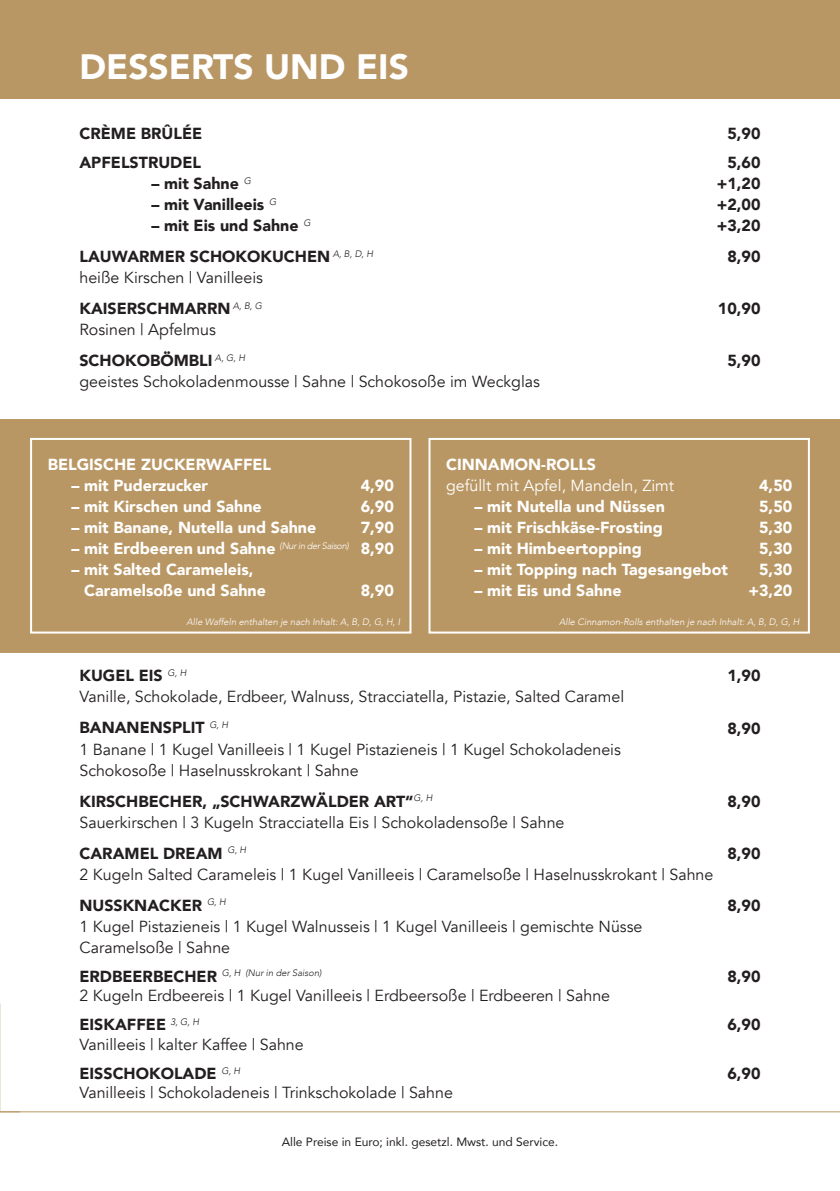
<style>
.page{position:relative;width:840px;height:1191px;background:#fff}
.page>*{position:absolute;margin:0;border:0;box-sizing:border-box;transform-origin:0 0}
.t1{font:900 35.2px "Avenir";color:#fff}
.t2{font:16px/31px "Avenir";color:#231f20}
.t3{font:900 16px/21px "Avenir";color:#fff}
.t4{font:900 16px "Avenir";color:#231f20}
.t5{font:16px "Avenir";color:#fff}
.t6{font:12px "Avenir";color:#231f20}
.t7{font:italic 300 9.4px "Avenir";color:#fff}
.t8{font:italic 300 9.4px "Avenir";color:#231f20}
.s1{font-weight:900}
.s2{font-weight:900;font-style:normal;font-size:16px}
</style>
<div class="page">
<hr style="left:0;top:1111px;width:839px;height:1px;background:#b99764">
<hr style="left:839px;top:652px;width:1px;height:539px;background:#b99764">
<div style="left:0;top:0;width:839px;height:98px;background:#b99764"></div>
<hr style="left:0;top:652px;width:839px;height:1px;background:#b99764">
<div style="left:0;top:419px;width:839px;height:233px;background:#b99764"></div>
<div style="left:30px;top:438px;width:381px;height:195px;background:#b99764;border:2px solid #fff"></div>
<div style="left:428px;top:438px;width:381px;height:195px;background:#b99764;border:2px solid #fff"></div>
<h1 class="t1" style="left:79px;top:37px;width:331px">DESSERTS UND EIS</h1>
<p class="t4" style="left:79px;top:120px;width:124px">CRÈME BRÛLÉE</p>
<p class="t4" style="left:727px;top:120px;width:35px">5,90</p>
<p class="t4" style="left:79px;top:149px;width:123px">APFELSTRUDEL</p>
<p class="t4" style="left:727px;top:149px;width:35px">5,60</p>
<p class="t4" style="left:151px;top:170px;width:101px">– mit Sahne <sup>G</sup></p>
<p class="t4" style="left:716px;top:170px;width:45px">+1,20</p>
<p class="t4" style="left:151px;top:191px;width:126px">– mit Vanilleeis <sup>G</sup></p>
<p class="t4" style="left:716px;top:191px;width:45px">+2,00</p>
<p class="t4" style="left:151px;top:212px;width:160px">– mit Eis und Sahne <sup>G</sup></p>
<p class="t4" style="left:716px;top:212px;width:45px">+3,20</p>
<p class="t4" style="left:79px;top:243px;width:295px">LAUWARMER SCHOKOKUCHEN <sup>A,</sup> <sup>B,</sup> <sup>D,</sup> <sup>H</sup></p>
<p class="t4" style="left:727px;top:243px;width:35px">8,90</p>
<p class="t2" style="left:79px;top:263px;width:185px">heiße Kirschen | Vanilleeis<br><span class="s1">KAISERSCHMARRN</span> <sup>A,</sup> <sup>B,</sup> <sup>G</sup></p>
<p class="t4" style="left:717px;top:295px;width:44px">10,90</p>
<p class="t2" style="left:79px;top:315px;width:167px">Rosinen | Apfelmus<br><span class="s1">SCHOKOBÖMBLI</span> <sup>A,</sup> <sup>G,</sup> <sup>H</sup></p>
<p class="t2" style="left:79px;top:367px;width:462px">geeistes Schokoladenmousse | Sahne | Schokosoße im Weckglas</p>
<p class="t4" style="left:727px;top:347px;width:35px">5,90</p>
<p class="t3" style="left:48px;top:454px;width:225px">BELGISCHE ZUCKERWAFFEL</p>
<p class="t3" style="left:71px;top:475px;width:138px">– mit Puderzucker</p>
<p class="t3" style="left:360px;top:475px;width:35px">4,90</p>
<p class="t3" style="left:71px;top:496px;width:192px">– mit Kirschen und Sahne</p>
<p class="t3" style="left:360px;top:496px;width:35px">6,90</p>
<p class="t3" style="left:71px;top:517px;width:246px">– mit Banane, Nutella und Sahne</p>
<p class="t3" style="left:360px;top:517px;width:35px">7,90</p>
<p class="t3" style="left:71px;top:538px;width:324px">– mit Erdbeeren und Sahne <sup>(Nur</sup> <sup>in</sup> <sup>der</sup> <sup>Saison)</sup> 8,90</p>
<p class="t3" style="left:84px;top:559px;width:183px;text-indent:-13px">– mit Salted Carameleis,<br>Caramelsoße und Sahne</p>
<p class="t3" style="left:360px;top:580px;width:35px">8,90</p>
<p class="t3" style="left:446px;top:454px;width:151px">CINNAMON-ROLLS</p>
<p class="t5" style="left:446px;top:476px;width:229px">gefüllt mit Apfel, Mandeln, Zimt</p>
<p class="t3" style="left:758px;top:475px;width:35px">4,50</p>
<p class="t3" style="left:474px;top:496px;width:192px">– mit Nutella und Nüssen</p>
<p class="t3" style="left:758px;top:496px;width:35px">5,50</p>
<p class="t3" style="left:474px;top:517px;width:190px">– mit Frischkäse-Frosting</p>
<p class="t3" style="left:758px;top:517px;width:35px">5,30</p>
<p class="t3" style="left:474px;top:538px;width:169px">– mit Himbeertopping</p>
<p class="t3" style="left:758px;top:538px;width:35px">5,30</p>
<p class="t3" style="left:474px;top:559px;width:255px">– mit Topping nach Tagesangebot</p>
<p class="t3" style="left:758px;top:559px;width:35px">5,30</p>
<p class="t3" style="left:474px;top:580px;width:148px">– mit Eis und Sahne</p>
<p class="t3" style="left:748px;top:580px;width:45px">+3,20</p>
<p class="t7" style="left:186px;top:616px;width:215px">Alle Waffeln enthalten je nach Inhalt: A, B, D, G, H, I</p>
<p class="t7" style="left:558px;top:616px;width:242px">Alle Cinnamon-Rolls enthalten je nach Inhalt: A, B, D, G, H</p>
<p class="t4" style="left:79px;top:662px;width:108px">KUGEL EIS <sup>G,</sup> <sup>H</sup></p>
<p class="t4" style="left:727px;top:662px;width:35px">1,90</p>
<p class="t2" style="left:79px;top:682px;width:546px">Vanille, Schokolade, Erdbeer, Walnuss, Stracciatella, Pistazie, Salted Caramel<br><span class="s1">BANANENSPLIT</span> <sup>G,</sup> <sup>H</sup></p>
<p class="t4" style="left:727px;top:714px;width:35px">8,90</p>
<p class="t2" style="left:79px;top:739px;width:542px;line-height:21px">1 Banane | 1 Kugel Vanilleeis | 1 Kugel Pistazieneis | 1 Kugel Schokoladeneis<br>Schokosoße | Haselnusskrokant | Sahne</p>
<p class="t4" style="left:79px;top:787px;width:354px">KIRSCHBECHER, „SCHWARZWÄLDER ART“<sup>G,</sup> <sup>H</sup></p>
<p class="t4" style="left:727px;top:787px;width:35px">8,90</p>
<p class="t2" style="left:79px;top:807px;width:486px">Sauerkirschen | 3 Kugeln Stracciatella Eis | Schokoladensoße | Sahne<br><span class="s1">CARAMEL DREAM</span> <sup>G,</sup> <sup>H</sup></p>
<p class="t4" style="left:727px;top:839px;width:35px">8,90</p>
<p class="t2" style="left:79px;top:859px;width:635px">2 Kugeln Salted Carameleis | 1 Kugel Vanilleeis | Caramelsoße | Haselnusskrokant | Sahne<br><span class="s1">NUSSKNACKER</span> <sup>G,</sup> <sup>H</sup></p>
<p class="t4" style="left:727px;top:891px;width:35px">8,90</p>
<p class="t2" style="left:79px;top:916px;width:564px;line-height:21px">1 Kugel Pistazieneis | 1 Kugel Walnusseis | 1 Kugel Vanilleeis | gemischte Nüsse<br>Caramelsoße | Sahne</p>
<p class="t8" style="left:79px;top:967px;width:243px"><span class="s2">ERDBEERBECHER</span> G, H (Nur in der Saison)</p>
<p class="t4" style="left:727px;top:962px;width:35px">8,90</p>
<p class="t2" style="left:79px;top:981px;width:532px;line-height:29.4px">2 Kugeln Erdbeereis | 1 Kugel Vanilleeis | Erdbeersoße | Erdbeeren | Sahne<br><span class="s1">EISKAFFEE</span> <sup>3,</sup> <sup>G,</sup> <sup>H</sup></p>
<p class="t4" style="left:727px;top:1011px;width:35px">6,90</p>
<p class="t2" style="left:79px;top:1029px;width:226px;line-height:29.4px">Vanilleeis | kalter Kaffee | Sahne<br><span class="s1">EISSCHOKOLADE</span> <sup>G,</sup> <sup>H</sup></p>
<p class="t2" style="left:79px;top:1077px;width:375px">Vanilleeis | Schokoladeneis | Trinkschokolade | Sahne</p>
<p class="t6" style="left:281px;top:1131px;width:278px">Alle Preise in Euro; inkl. gesetzl. Mwst. und Service.</p>
<p class="t4" style="left:727px;top:1059px;width:35px">6,90</p>
</div>
